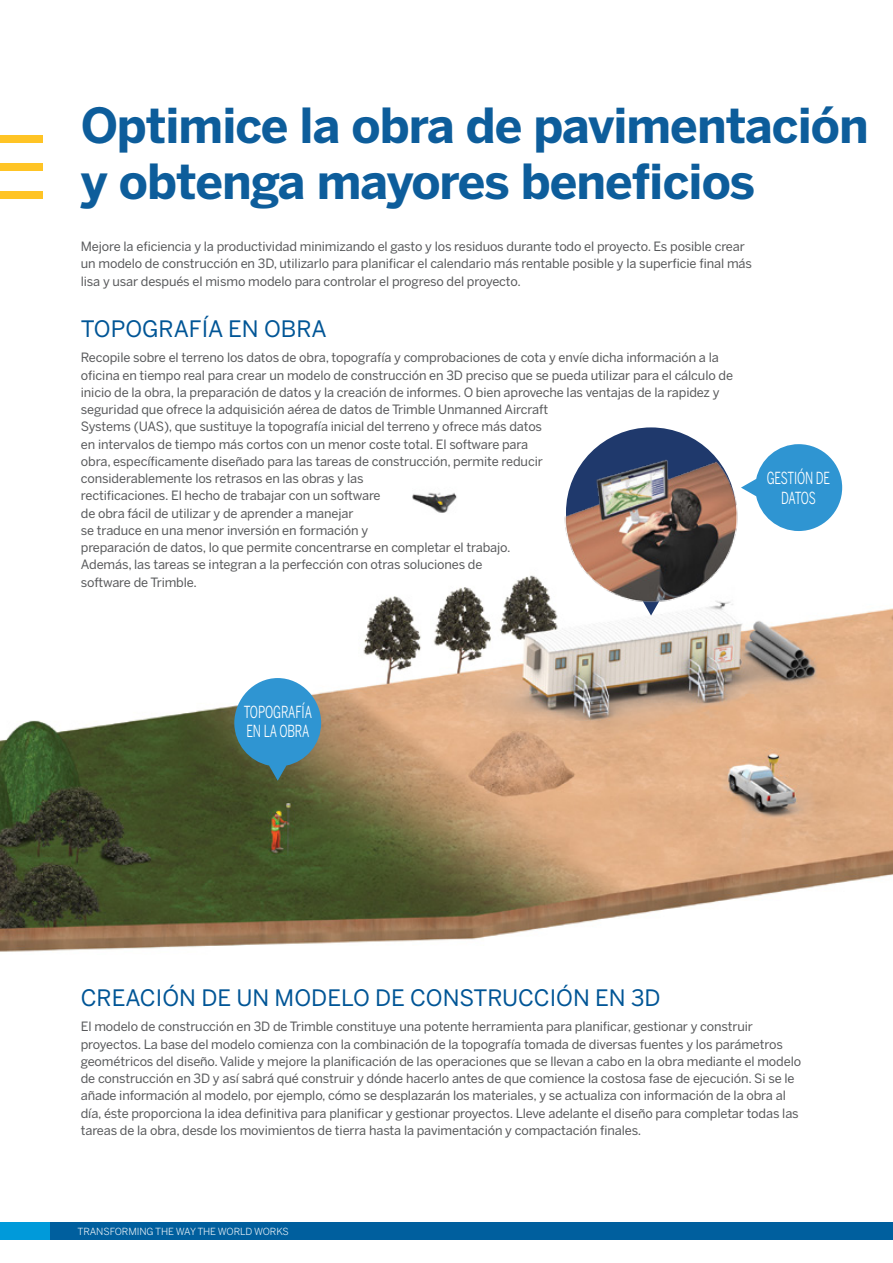
<style>
.page{position:relative;width:893px;height:1263px;background:#fff}
.page>*{position:absolute;margin:0;border:0;box-sizing:border-box;transform-origin:0 0}
.t1{font:700 48px/55.5px "Benton Sans";letter-spacing:-.02em;color:#005596}
.t2{font:22.5px "Benton Sans";color:#005596}
.t3{font:16.5px/19.5px "Benton Sans Condensed";letter-spacing:-.01em;color:#fff;text-align:center;scale:.8 1}
.t4{font:12.75px/17.2px "Benton Sans";letter-spacing:-.01em;color:#58595b}
.t5{font:9.75px "Benton Sans";letter-spacing:-.01em;color:#fff}
</style>
<div class="page">
<div style="left:0;top:1222px;width:688px;height:18px;background:#009ada"></div>
<div style="left:51px;top:1222px;width:842px;height:18px;background:#005f9e"></div>
<img style="left:0;top:484px;width:893px;height:468px">
<svg style="left:640px;top:605px;width:22px;height:10px"></svg>
<img style="left:561px;top:427px;width:181px;height:178px">
<svg style="left:741px;top:444px;width:101px;height:87px"></svg>
<svg style="left:234px;top:678px;width:87px;height:103px;background:#4c91b2"></svg>
<div style="left:0;top:135px;width:43px;height:8px;background:#ffc425"></div>
<div style="left:0;top:163px;width:43px;height:8px;background:#ffc425"></div>
<div style="left:0;top:191px;width:43px;height:8px;background:#ffc425"></div>
<h1 class="t1" style="left:81px;top:99px;width:789px">Optimice la obra de pavimentación y obtenga mayores beneficios</h1>
<p class="t4" style="left:81px;top:238px;width:673px">Mejore la eficiencia y la productividad minimizando el gasto y los residuos durante todo el proyecto. Es posible crear un modelo de construcción en 3D, utilizarlo para planificar el calendario más rentable posible y la superficie final más lisa y usar después el mismo modelo para controlar el progreso del proyecto.</p>
<h2 class="t2" style="left:81px;top:315px;width:247px">TOPOGRAFÍA EN OBRA</h2>
<p class="t4" style="left:81px;top:349px;width:654px">Recopile sobre el terreno los datos de obra, topografía y comprobaciones de cota y envíe dicha información a la oficina en tiempo real para crear un modelo de construcción en 3D preciso que se pueda utilizar para el cálculo de inicio de la obra, la preparación de datos y la creación de informes. O bien aproveche las ventajas de la rapidez y seguridad que ofrece la adquisición aérea de datos de Trimble Unmanned Aircraft<br>Systems (UAS), que sustituye la topografía inicial del terreno y ofrece más datos<br>en intervalos de tiempo más cortos con un menor coste total. El software para<br>obra, específicamente diseñado para las tareas de construcción, permite reducir<br>considerablemente los retrasos en las obras y las<br>rectificaciones. El hecho de trabajar con un software<br>de obra fácil de utilizar y de aprender a manejar<br>se traduce en una menor inversión en formación y<br>preparación de datos, lo que permite concentrarse en completar el trabajo.<br>Además, las tareas se integran a la perfección con otras soluciones de<br>software de Trimble.</p>
<p class="t3" style="left:767px;top:468px;width:81px">GESTIÓN DE<br>DATOS</p>
<p class="t3" style="left:244px;top:702px;width:87px;text-align:left">TOPOGRAFÍA<br>EN LA OBRA</p>
<h2 class="t2" style="left:81px;top:984px;width:581px">CREACIÓN DE UN MODELO DE CONSTRUCCIÓN EN 3D</h2>
<p class="t4" style="left:81px;top:1018px;width:722px">El modelo de construcción en 3D de Trimble constituye una potente herramienta para planificar, gestionar y construir proyectos. La base del modelo comienza con la combinación de la topografía tomada de diversas fuentes y los parámetros geométricos del diseño. Valide y mejore la planificación de las operaciones que se llevan a cabo en la obra mediante el modelo de construcción en 3D y así sabrá qué construir y dónde hacerlo antes de que comience la costosa fase de ejecución. Si se le añade información al modelo, por ejemplo, cómo se desplazarán los materiales, y se actualiza con información de la obra al día, éste proporciona la idea definitiva para planificar y gestionar proyectos. Lleve adelante el diseño para completar todas las tareas de la obra, desde los movimientos de tierra hasta la pavimentación y compactación finales.</p>
<p class="t5" style="left:78px;top:1226px;width:213px">TRANSFORMING THE WAY THE WORLD WORKS</p>
</div>
